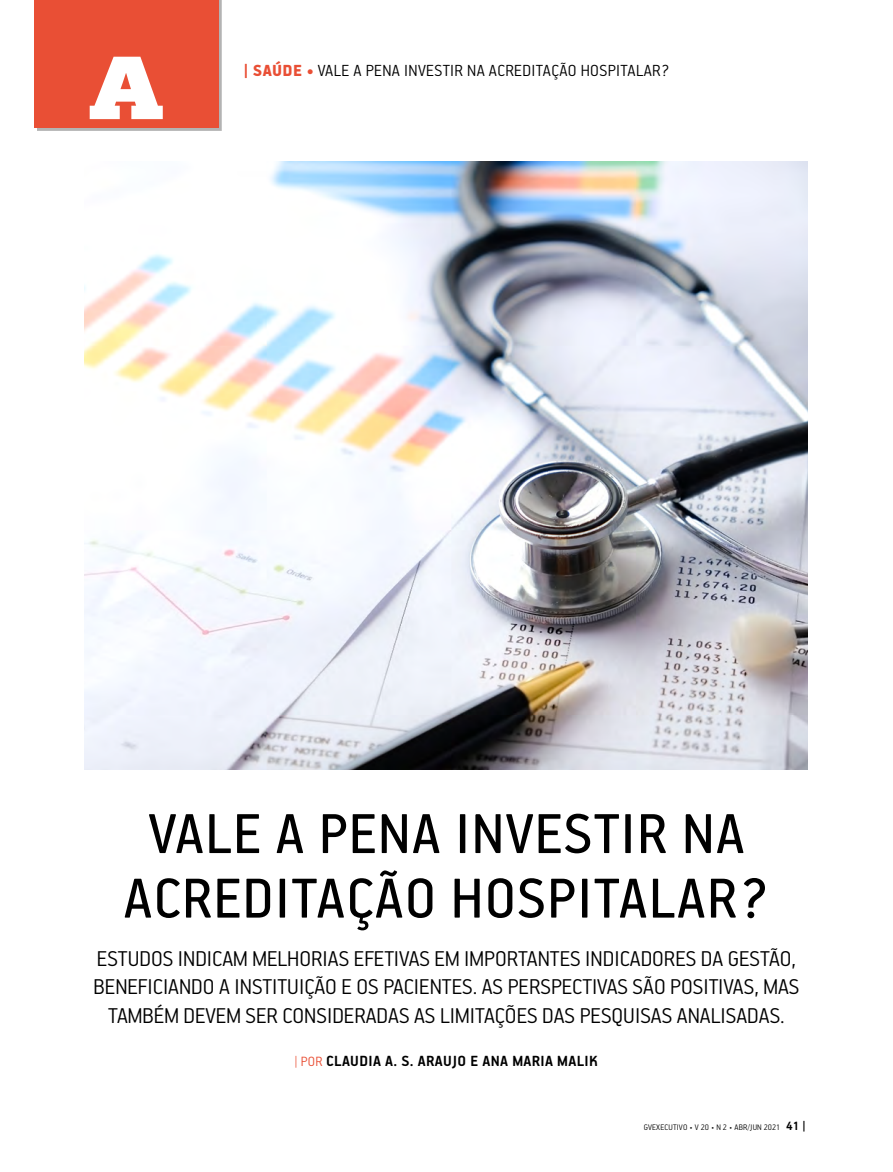
<style>
.page{position:relative;width:893px;height:1172px;background:#fff}
.page>*{position:absolute;margin:0;border:0;box-sizing:border-box;transform-origin:0 0}
.t1{font:900 90px "PF Agora Slab Pro";color:#fff}
.t2{font:63px/64.5px "PF Handbook Pro";letter-spacing:.02em;color:#000;text-align:center}
.t3{font:300 24px/28.8px "PF Handbook Pro";color:#000;text-align:center}
.t4{font:300 18px "PF Handbook Pro";letter-spacing:.02em;color:#000}
.t5{font:700 16.5px "PF Handbook Pro";letter-spacing:.02em;color:#000}
.t6{font:300 9px "PF Handbook Pro";letter-spacing:.02em;color:#000}
.s1{font-weight:900;color:#e94f35}
.s2{font-weight:300;font-size:15px;color:#e94f35}
.s3{font-weight:700;font-size:13.5px}
</style>
<div class="page">
<div style="left:37px;top:0;width:185px;height:131px;background:#000;opacity:.3"></div>
<div style="left:34px;top:0;width:184px;height:128px;background:#e94f35"></div>
<img style="left:85px;top:162px;width:723px;height:608px">
<h1 class="t1" style="left:88px;top:26px;width:78px">A</h1>
<p class="t4" style="left:244px;top:59px;width:427px"><span class="s1">| SAÚDE •</span> VALE A PENA INVESTIR NA ACREDITAÇÃO HOSPITALAR?</p>
<h2 class="t2" style="left:124px;top:799px;width:647px">VALE A PENA INVESTIR NA<br>ACREDITAÇÃO HOSPITALAR?</h2>
<p class="t3" style="left:94px;top:942px;width:707px">ESTUDOS INDICAM MELHORIAS EFETIVAS EM IMPORTANTES INDICADORES DA GESTÃO,<br>BENEFICIANDO A INSTITUIÇÃO E OS PACIENTES. AS PERSPECTIVAS SÃO POSITIVAS, MAS<br>TAMBÉM DEVEM SER CONSIDERADAS AS LIMITAÇÕES DAS PESQUISAS ANALISADAS.</p>
<p class="t5" style="left:294px;top:1050px;width:305px"><span class="s2">| POR</span> CLAUDIA A. S. ARAUJO E ANA MARIA MALIK</p>
<p class="t6" style="left:644px;top:1121px;width:164px">GVEXECUTIVO • V 20 • N 2 • ABR/JUN 2021 <span class="s3">41 |</span></p>
</div>
